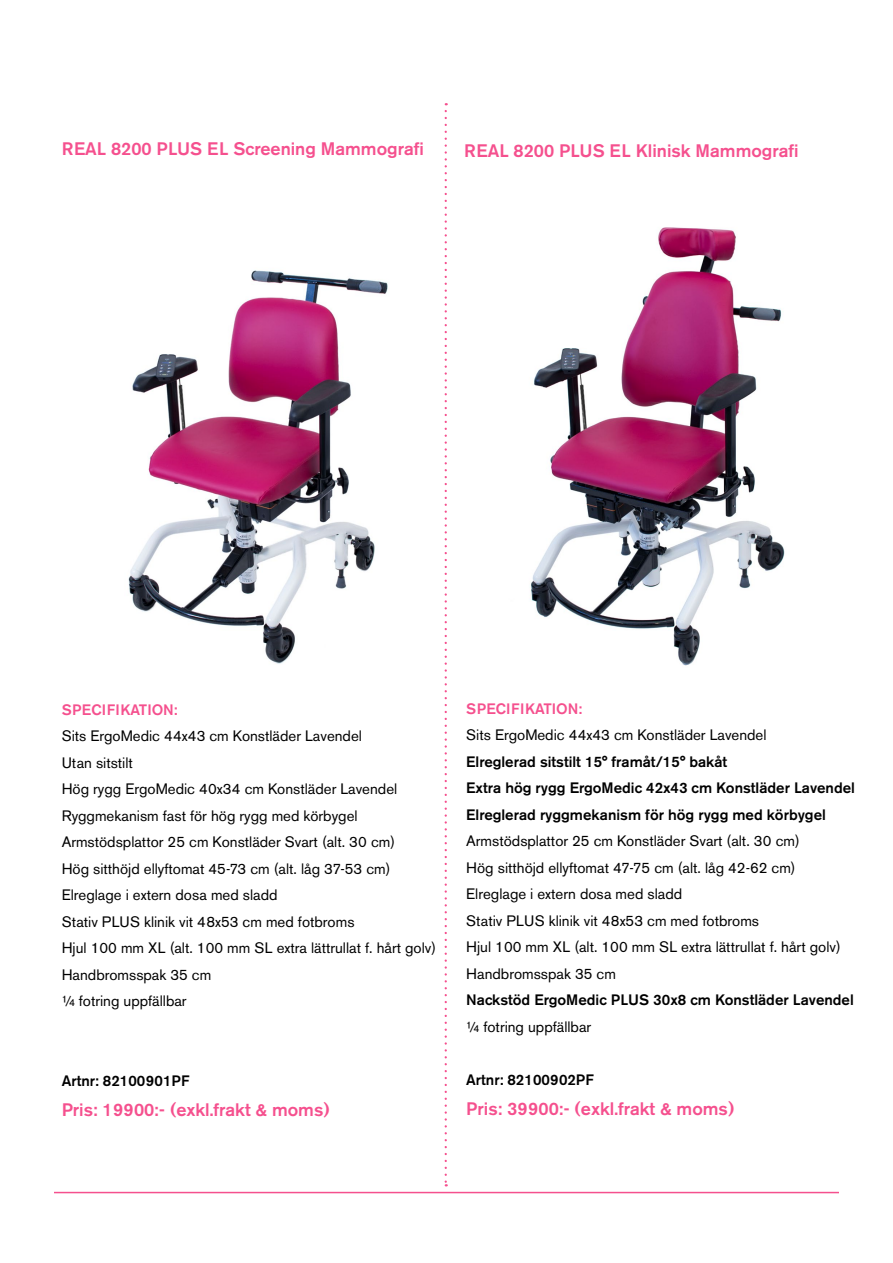
<style>
.page{position:relative;width:893px;height:1263px;background:#fff}
.page>*{position:absolute;margin:0;border:0;box-sizing:border-box;transform-origin:0 0}
.t1{font:500 18px "Akzidenz Grotesk BE";color:#f5508e}
.t2{font:15px/26.5px "Akzidenz Grotesk BE";color:#000}
.t3{font:500 15px/26.5px "Akzidenz Grotesk BE";color:#000}
.t4{font:500 15px "Akzidenz Grotesk BE";color:#f5508e}
</style>
<div class="page">
<hr style="left:54px;top:1192px;width:785px;height:1px;background:#f5508e">
<svg style="left:445px;top:111px;width:2px;height:1075px"></svg>
<img style="left:128px;top:270px;width:260px;height:394px">
<img style="left:531px;top:227px;width:254px;height:439px">
<p class="t1" style="left:62px;top:137px;width:364px">REAL 8200 PLUS EL Screening Mammografi</p>
<p class="t1" style="left:464px;top:139px;width:336px">REAL 8200 PLUS EL Klinisk Mammografi</p>
<p class="t4" style="left:62px;top:700px;width:117px">SPECIFIKATION:</p>
<p class="t2" style="left:62px;top:723px;width:376px">Sits ErgoMedic 44x43 cm Konstläder Lavendel<br>Utan sitstilt<br>Hög rygg ErgoMedic 40x34 cm Konstläder Lavendel Ryggmekanism fast för hög rygg med körbygel Armstödsplattor 25 cm Konstläder Svart (alt. 30 cm)<br>Hög sitthöjd ellyftomat 45-73 cm (alt. låg 37-53 cm)<br>Elreglage i extern dosa med sladd<br>Stativ PLUS klinik vit 48x53 cm med fotbroms<br>Hjul 100 mm XL (alt. 100 mm SL extra lättrullat f. hårt golv)<br>Handbromsspak 35 cm<br>¼ fotring uppfällbar</p>
<p class="t3" style="left:62px;top:1067px;width:130px">Artnr: 82100901PF</p>
<p class="t1" style="left:62px;top:1098px;width:270px">Pris: 19900:- (exkl.frakt &amp; moms)</p>
<p class="t4" style="left:466px;top:699px;width:117px">SPECIFIKATION:</p>
<p class="t2" style="left:466px;top:722px;width:302px">Sits ErgoMedic 44x43 cm Konstläder Lavendel</p>
<p class="t3" style="left:466px;top:748px;width:390px">Elreglerad sitstilt 15° framåt/15° bakåt<br>Extra hög rygg ErgoMedic 42x43 cm Konstläder Lavendel<br>Elreglerad ryggmekanism för hög rygg med körbygel</p>
<p class="t2" style="left:466px;top:828px;width:376px">Armstödsplattor 25 cm Konstläder Svart (alt. 30 cm)<br>Hög sitthöjd ellyftomat 47-75 cm (alt. låg 42-62 cm)<br>Elreglage i extern dosa med sladd<br>Stativ PLUS klinik vit 48x53 cm med fotbroms<br>Hjul 100 mm XL (alt. 100 mm SL extra lättrullat f. hårt golv)<br>Handbromsspak 35 cm</p>
<p class="t3" style="left:466px;top:986px;width:389px">Nackstöd ErgoMedic PLUS 30x8 cm Konstläder Lavendel</p>
<p class="t2" style="left:466px;top:1013px;width:126px">¼ fotring uppfällbar</p>
<p class="t3" style="left:466px;top:1066px;width:129px">Artnr: 82100902PF</p>
<p class="t1" style="left:466px;top:1097px;width:270px">Pris: 39900:- (exkl.frakt &amp; moms)</p>
</div>
